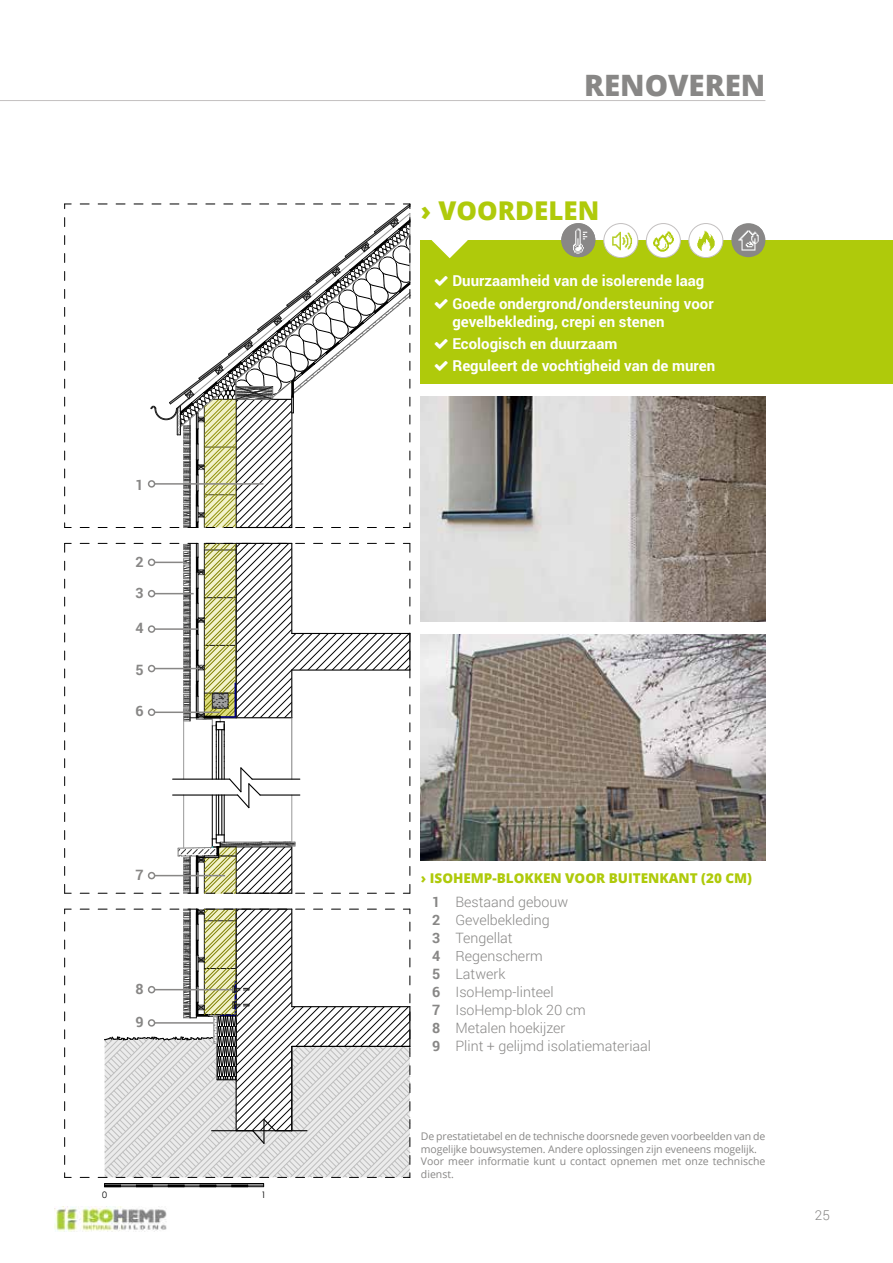
<style>
.page{position:relative;width:893px;height:1263px;background:#fff}
.page>*{position:absolute;margin:0;border:0;box-sizing:border-box;transform-origin:0 0}
.t1{font:800 29.4px "Open Sans";color:#888786}
.t2{font:800 25.8px "Open Sans";color:#afca0b}
.t3{font:700 15px/22.2px "Roboto";color:#fff}
.t4{font:300 14.25px/18px "Roboto";color:#888786}
.t5{font:700 14.25px "Roboto";color:#888786}
.t6{font:800 13.5px "Open Sans";color:#afca0b}
.t7{font:300 13.5px "Roboto";color:#888786}
.t8{font:10.5px/12.6px "Open Sans";letter-spacing:-.01em;color:#888786}
.t9{font:9px "Century Gothic";color:#000}
.s1{font-weight:700}
</style>
<div class="page">
<img style="left:55px;top:1206px;width:112px;height:25px">
<hr style="left:0;top:100px;width:765px;height:1px;background:#c3c0c0">
<hr style="left:236px;top:908px;width:56px;height:2px;background:#000">
<hr style="left:216px;top:795px;width:1px;height:40px;background:#000">
<hr style="left:224px;top:795px;width:1px;height:40px;background:#000">
<hr style="left:292px;top:795px;width:1px;height:47px;background:#999">
<hr style="left:212px;top:795px;width:1px;height:44px;background:#000">
<hr style="left:218px;top:795px;width:1px;height:40px;background:#000">
<hr style="left:221px;top:795px;width:1px;height:40px;background:#000">
<hr style="left:183px;top:795px;width:1px;height:53px;background:#999">
<svg style="left:64px;top:1173px;width:7px;height:5px"></svg>
<svg style="left:64px;top:909px;width:7px;height:5px"></svg>
<svg style="left:170px;top:834px;width:135px;height:60px"></svg>
<svg style="left:64px;top:884px;width:7px;height:10px"></svg>
<svg style="left:64px;top:543px;width:7px;height:9px"></svg>
<svg style="left:403px;top:884px;width:8px;height:10px"></svg>
<svg style="left:98px;top:909px;width:313px;height:278px"></svg>
<svg style="left:64px;top:523px;width:7px;height:5px"></svg>
<svg style="left:64px;top:204px;width:7px;height:5px"></svg>
<svg style="left:150px;top:203px;width:261px;height:325px"></svg>
<svg style="left:152px;top:543px;width:259px;height:278px"></svg>
<div style="left:148px;top:559px;width:7px;height:7px;border:2px solid #888786;border-radius:50%"></div>
<hr style="left:155px;top:875px;width:70px;height:1px;background:#888786">
<div style="left:148px;top:872px;width:7px;height:7px;border:2px solid #888786;border-radius:50%"></div>
<hr style="left:155px;top:711px;width:65px;height:2px;background:#888786">
<div style="left:148px;top:708px;width:7px;height:8px;border:2px solid #888786;border-radius:50%"></div>
<hr style="left:155px;top:593px;width:39px;height:1px;background:#888786">
<div style="left:148px;top:590px;width:7px;height:7px;border:2px solid #888786;border-radius:50%"></div>
<hr style="left:155px;top:483px;width:108px;height:2px;background:#888786">
<div style="left:148px;top:480px;width:7px;height:8px;border:2px solid #888786;border-radius:50%"></div>
<hr style="left:155px;top:628px;width:43px;height:2px;background:#888786">
<div style="left:148px;top:625px;width:7px;height:8px;border:2px solid #888786;border-radius:50%"></div>
<hr style="left:155px;top:668px;width:45px;height:1px;background:#888786">
<div style="left:148px;top:665px;width:7px;height:7px;border:2px solid #888786;border-radius:50%"></div>
<hr style="left:155px;top:989px;width:77px;height:1px;background:#888786">
<div style="left:148px;top:986px;width:7px;height:7px;border:2px solid #888786;border-radius:50%"></div>
<hr style="left:155px;top:1022px;width:58px;height:2px;background:#888786">
<div style="left:148px;top:1019px;width:7px;height:8px;border:2px solid #888786;border-radius:50%"></div>
<div style="left:421px;top:240px;width:472px;height:144px;background:#afca0b"></div>
<svg style="left:432px;top:240px;width:36px;height:18px"></svg>
<img style="left:421px;top:396px;width:344px;height:226px">
<img style="left:421px;top:635px;width:344px;height:225px">
<img style="left:561px;top:223px;width:34px;height:34px;border-radius:17px">
<svg style="left:731px;top:223px;width:34px;height:34px"></svg>
<img style="left:734px;top:226px;width:29px;height:29px">
<svg style="left:604px;top:224px;width:34px;height:34px"></svg>
<img style="left:607px;top:226px;width:27px;height:27px">
<div style="left:603px;top:223px;width:35px;height:35px;border:1px solid #c3c0c0;border-radius:50%"></div>
<img style="left:648px;top:225px;width:31px;height:31px">
<div style="left:646px;top:223px;width:35px;height:35px;border:1px solid #c3c0c0;border-radius:50%"></div>
<svg style="left:689px;top:224px;width:34px;height:34px"></svg>
<img style="left:693px;top:228px;width:26px;height:25px">
<div style="left:688px;top:223px;width:35px;height:35px;border:1px solid #c3c0c0;border-radius:50%"></div>
<h3 class="t5" style="left:135px;top:475px;width:10px">1</h3>
<h3 class="t5" style="left:135px;top:551px;width:10px">2</h3>
<h3 class="t5" style="left:135px;top:583px;width:10px">3</h3>
<h3 class="t5" style="left:135px;top:618px;width:10px">4</h3>
<h3 class="t5" style="left:135px;top:660px;width:10px">5</h3>
<h3 class="t5" style="left:135px;top:701px;width:10px">6</h3>
<h3 class="t5" style="left:135px;top:865px;width:10px">7</h3>
<h3 class="t5" style="left:135px;top:979px;width:10px">8</h3>
<h3 class="t5" style="left:135px;top:1012px;width:10px">9</h3>
<p class="t9" style="left:102px;top:1190px;width:6px">0</p>
<p class="t9" style="left:261px;top:1190px;width:6px">1</p>
<h1 class="t1" style="left:584px;top:63px;width:183px">RENOVEREN</h1>
<h2 class="t2" style="left:421px;top:191px;width:180px">› VOORDELEN</h2>
<h3 class="t3" style="left:452px;top:269px;width:263px">Duurzaamheid van de isolerende laag<br>Goede ondergrond/ondersteuning voor</h3>
<h3 class="t3" style="left:452px;top:310px;width:264px">gevelbekleding, crepi en stenen<br>Ecologisch en duurzaam<br>Reguleert de vochtigheid van de muren</h3>
<p class="t6" style="left:421px;top:868px;width:333px">› ISOHEMP-BLOKKEN VOOR BUITENKANT (20 CM)</p>
<h3 class="t4" style="left:432px;top:892px;width:220px"><span class="s1">1</span> Bestaand gebouw<br><span class="s1">2</span> Gevelbekleding<br><span class="s1">3</span> Tengellat<br><span class="s1">4</span> Regenscherm<br><span class="s1">5</span> Latwerk<br><span class="s1">6</span> IsoHemp-linteel<br><span class="s1">7</span> IsoHemp-blok 20 cm<br><span class="s1">8</span> Metalen hoekijzer<br><span class="s1">9</span> Plint + gelijmd isolatiemateriaal</h3>
<p class="t8" style="left:421px;top:1130px;width:346px">De prestatietabel en de technische doorsnede geven voorbeelden van de mogelijke bouwsystemen. Andere oplossingen zijn eveneens mogelijk.<br>Voor meer informatie kunt u contact opnemen met onze technische dienst.</p>
<p class="t7" style="left:815px;top:1206px;width:16px">25</p>
</div>
